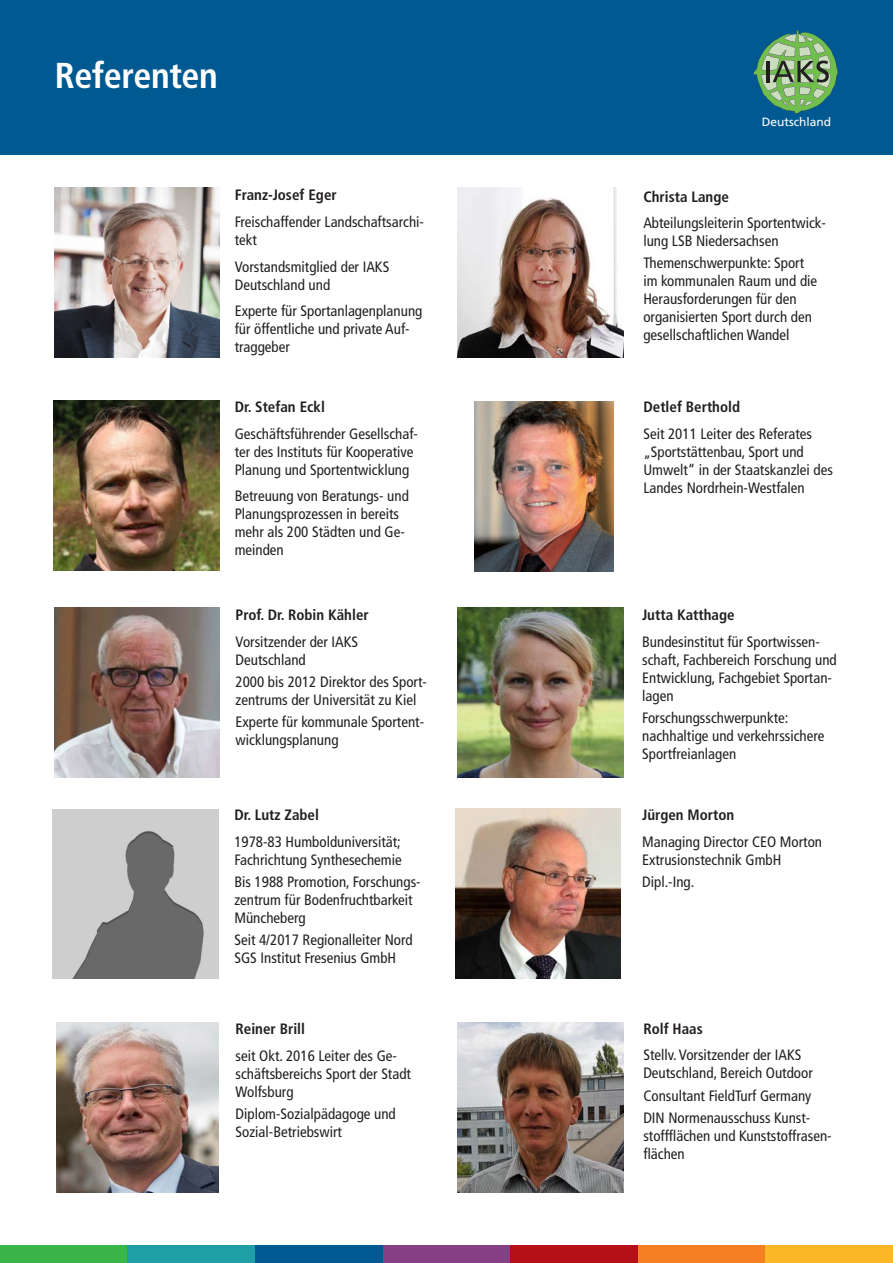
<style>
.page{position:relative;width:893px;height:1263px;background:#fff}
.page>*{position:absolute;margin:0;border:0;box-sizing:border-box;transform-origin:0 0}
.t1{font:700 condensed 36px "Frutiger LT";letter-spacing:-.01em;color:#fff}
.t2{font:condensed 15px/18px "Frutiger LT";color:#231f20}
.Absatzformat_1{font:700 condensed 15px "Frutiger LT";color:#231f20}
.Absatzformat_2{font:12px "Frutiger LT";color:#fff}
</style>
<div class="page">
<div style="left:382px;top:1246px;width:128px;height:17px;background:#884085"></div>
<div style="left:510px;top:1246px;width:128px;height:17px;background:#b70f17"></div>
<div style="left:638px;top:1246px;width:127px;height:17px;background:#f57f23"></div>
<div style="left:765px;top:1246px;width:128px;height:17px;background:#fbb826"></div>
<div style="left:0;top:1246px;width:128px;height:17px;background:#3ab54a"></div>
<div style="left:128px;top:1246px;width:127px;height:17px;background:#219fa7"></div>
<div style="left:255px;top:1246px;width:128px;height:17px;background:#005a91"></div>
<div style="left:0;top:0;width:893px;height:154px;background:#005a91"></div>
<img style="left:54px;top:187px;width:166px;height:170px">
<img style="left:474px;top:402px;width:140px;height:170px">
<img style="left:457px;top:607px;width:166px;height:170px">
<img style="left:56px;top:1023px;width:163px;height:170px">
<img style="left:457px;top:187px;width:166px;height:170px">
<img style="left:54px;top:401px;width:165px;height:170px">
<img style="left:54px;top:607px;width:166px;height:170px">
<img style="left:457px;top:1023px;width:166px;height:170px">
<img style="left:53px;top:810px;width:166px;height:169px">
<img style="left:455px;top:808px;width:166px;height:170px">
<svg style="left:753px;top:30px;width:85px;height:84px"></svg>
<h1 class="t1" style="left:55px;top:55px;width:165px">Referenten</h1>
<p class="Absatzformat_1" style="left:235px;top:186px;width:104px">Franz-Josef Eger</p>
<p class="t2" style="left:235px;top:213px;width:191px">Freischaffender Landschaftsarchi&shy;tekt</p>
<p class="t2" style="left:235px;top:257px;width:156px">Vorstandsmitglied der IAKS<br>Deutschland und</p>
<p class="t2" style="left:235px;top:302px;width:189px">Experte für Sportanlagenplanung für öffentliche und private Auf&shy;traggeber</p>
<p class="Absatzformat_1" style="left:235px;top:398px;width:92px">Dr. Stefan Eckl</p>
<p class="t2" style="left:235px;top:424px;width:185px">Geschäftsführender Gesellschaf&shy;ter des Instituts für Kooperative<br>Planung und Sportentwicklung</p>
<p class="t2" style="left:235px;top:487px;width:176px">Betreuung von Beratungs- und<br>Planungsprozessen in bereits mehr als 200 Städten und Ge&shy;meinden</p>
<p class="Absatzformat_1" style="left:236px;top:606px;width:135px">Prof. Dr. Robin Kähler</p>
<p class="t2" style="left:236px;top:633px;width:124px">Vorsitzender der IAKS<br>Deutschland</p>
<p class="t2" style="left:236px;top:673px;width:192px">2000 bis 2012 Direktor des Sport&shy;zentrums der Universität zu Kiel</p>
<p class="t2" style="left:236px;top:713px;width:190px">Experte für kommunale Sportent&shy;wicklungsplanung</p>
<p class="Absatzformat_1" style="left:234px;top:806px;width:86px">Dr. Lutz Zabel</p>
<p class="t2" style="left:234px;top:832px;width:169px">1978-83 Humbolduniversität;<br>Fachrichtung Synthesechemie</p>
<p class="t2" style="left:234px;top:873px;width:188px">Bis 1988 Promotion, Forschungs&shy;zentrum für Bodenfruchtbarkeit<br>Müncheberg</p>
<p class="t2" style="left:234px;top:931px;width:180px">Seit 4/2017 Regionalleiter Nord<br>SGS Institut Fresenius GmbH</p>
<p class="Absatzformat_1" style="left:236px;top:1020px;width:71px">Reiner Brill</p>
<p class="t2" style="left:236px;top:1046px;width:177px">seit Okt. 2016 Leiter des Ge&shy;schäftsbereichs Sport der Stadt<br>Wolfsburg</p>
<p class="t2" style="left:236px;top:1105px;width:162px">Diplom-Sozialpädagoge und<br>Sozial-Betriebswirt</p>
<p class="Absatzformat_2" style="left:762px;top:115px;width:71px">Deutschland</p>
<p class="Absatzformat_1" style="left:643px;top:187px;width:87px">Christa Lange</p>
<p class="t2" style="left:643px;top:214px;width:184px">Abteilungsleiterin Sportentwick&shy;lung LSB Niedersachsen</p>
<p class="t2" style="left:643px;top:254px;width:175px">Themenschwerpunkte: Sport im kommunalen Raum und die<br>Herausforderungen für den organisierten Sport durch den gesellschaftlichen Wandel</p>
<p class="Absatzformat_1" style="left:643px;top:398px;width:98px">Detlef Berthold</p>
<p class="t2" style="left:643px;top:424px;width:170px">Seit 2011 Leiter des Referates</p>
<p class="t2" style="left:643px;top:442px;width:162px">„Sportstättenbau, Sport und</p>
<p class="t2" style="left:643px;top:460px;width:191px">Umwelt“ in der Staatskanzlei des</p>
<p class="t2" style="left:643px;top:478px;width:163px">Landes Nordrhein-Westfalen</p>
<p class="Absatzformat_1" style="left:642px;top:606px;width:94px">Jutta Katthage</p>
<p class="t2" style="left:642px;top:633px;width:196px">Bundesinstitut für Sportwissen&shy;schaft, Fachbereich Forschung und<br>Entwicklung, Fachgebiet Sportan&shy;lagen</p>
<p class="t2" style="left:642px;top:709px;width:184px">Forschungsschwerpunkte: nachhaltige und verkehrssichere<br>Sportfreianlagen</p>
<p class="Absatzformat_1" style="left:642px;top:806px;width:94px">Jürgen Morton</p>
<p class="t2" style="left:642px;top:832px;width:181px">Managing Director CEO Morton<br>Extrusionstechnik GmbH</p>
<p class="t2" style="left:642px;top:873px;width:54px">Dipl.-Ing.</p>
<p class="Absatzformat_1" style="left:643px;top:1020px;width:61px">Rolf Haas</p>
<p class="t2" style="left:643px;top:1046px;width:160px">Stellv. Vorsitzender der IAKS</p>
<p class="t2" style="left:643px;top:1064px;width:171px">Deutschland, Bereich Outdoor</p>
<p class="t2" style="left:643px;top:1087px;width:170px">Consultant FieldTurf Germany</p>
<p class="t2" style="left:643px;top:1109px;width:190px">DIN Normenausschuss Kunst&shy;stoffflächen und Kunststoffrasen&shy;flächen</p>
</div>
